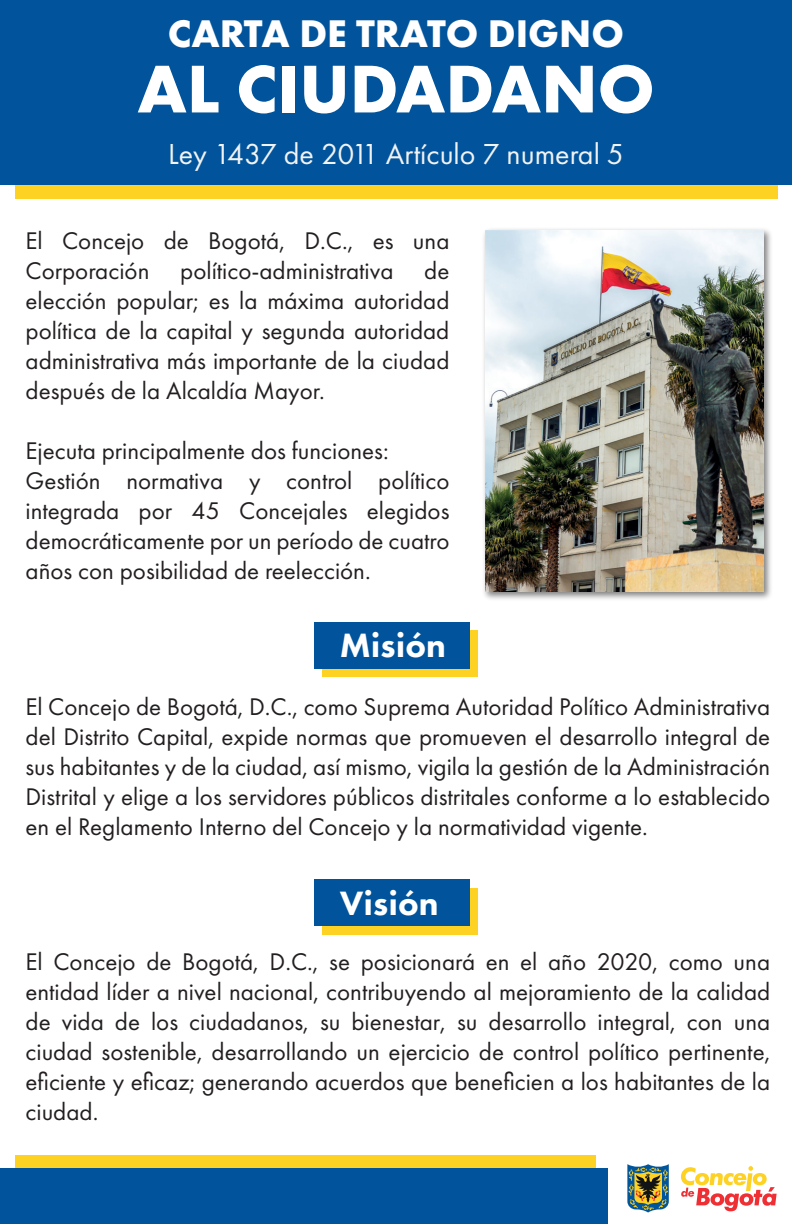
<style>
.page{position:relative;width:792px;height:1224px;background:#fff}
.page>*{position:absolute;margin:0;border:0;box-sizing:border-box;transform-origin:0 0}
.t1{font:700 70px "Futura PT";color:#fff}
.t2{font:700 40px "Futura PT";color:#fff}
.t3{font:800 35px "Futura PT";color:#fff}
.t4{font:30px "Futura PT";color:#f2f3f4}
.t5{font:25px/30px "Futura PT";color:#231f20;text-align:justify}
</style>
<div class="page">
<div style="left:15px;top:0;width:763px;height:198px;background:#fed222"></div>
<div style="left:15px;top:1156px;width:580px;height:68px;background:#fed222"></div>
<div style="left:0;top:0;width:792px;height:184px;background:#01549b"></div>
<div style="left:0;top:1168px;width:608px;height:56px;background:#01549b"></div>
<div style="left:322px;top:630px;width:156px;height:47px;background:#fed222"></div>
<div style="left:314px;top:622px;width:156px;height:47px;background:#01549b"></div>
<div style="left:322px;top:888px;width:156px;height:46px;background:#fed222"></div>
<div style="left:314px;top:879px;width:156px;height:47px;background:#01549b"></div>
<img style="left:484px;top:229px;width:287px;height:370px">
<img style="left:485px;top:231px;width:279px;height:361px">
<svg style="left:681px;top:1166px;width:96px;height:45px"></svg>
<svg style="left:627px;top:1164px;width:42px;height:49px;background:#77866c"></svg>
<h2 class="t2" style="left:168px;top:8px;width:458px">CARTA DE TRATO DIGNO</h2>
<h1 class="t1" style="left:137px;top:44px;width:519px">AL CIUDADANO</h1>
<p class="t4" style="left:168px;top:136px;width:457px">Ley 1437 de 2011 Artículo 7 numeral 5</p>
<p class="t5" style="left:26px;top:226px;width:426px">El Concejo de Bogotá, D.C., es una Corporación político-administrativa de elección popular; es la máxima autoridad política de la capital y segunda autoridad administrativa más importante de la ciudad después de la Alcaldía Mayor.</p>
<p class="t5" style="left:26px;top:436px;width:426px;text-align:left">Ejecuta principalmente dos funciones:<br>Gestión normativa y control político integrada por 45 Concejales elegidos democráticamente por un período de cuatro años con posibilidad de reelección.</p>
<h3 class="t3" style="left:340px;top:624px;width:108px">Misión</h3>
<p class="t5" style="left:26px;top:692px;width:746px">El Concejo de Bogotá, D.C., como Suprema Autoridad Político Administrativa del Distrito Capital, expide normas que promueven el desarrollo integral de sus habitantes y de la ciudad, así mismo, vigila la gestión de la Administración Distrital y elige a los servidores públicos distritales conforme a lo establecido en el Reglamento Interno del Concejo y la normatividad vigente.</p>
<h3 class="t3" style="left:340px;top:881px;width:100px">Visión</h3>
<p class="t5" style="left:26px;top:947px;width:746px">El Concejo de Bogotá, D.C., se posicionará en el año 2020, como una entidad líder a nivel nacional, contribuyendo al mejoramiento de la calidad de vida de los ciudadanos, su bienestar, su desarrollo integral, con una ciudad sostenible, desarrollando un ejercicio de control político pertinente, eficiente y eficaz; generando acuerdos que beneficien a los habitantes de la ciudad.</p>
</div>
